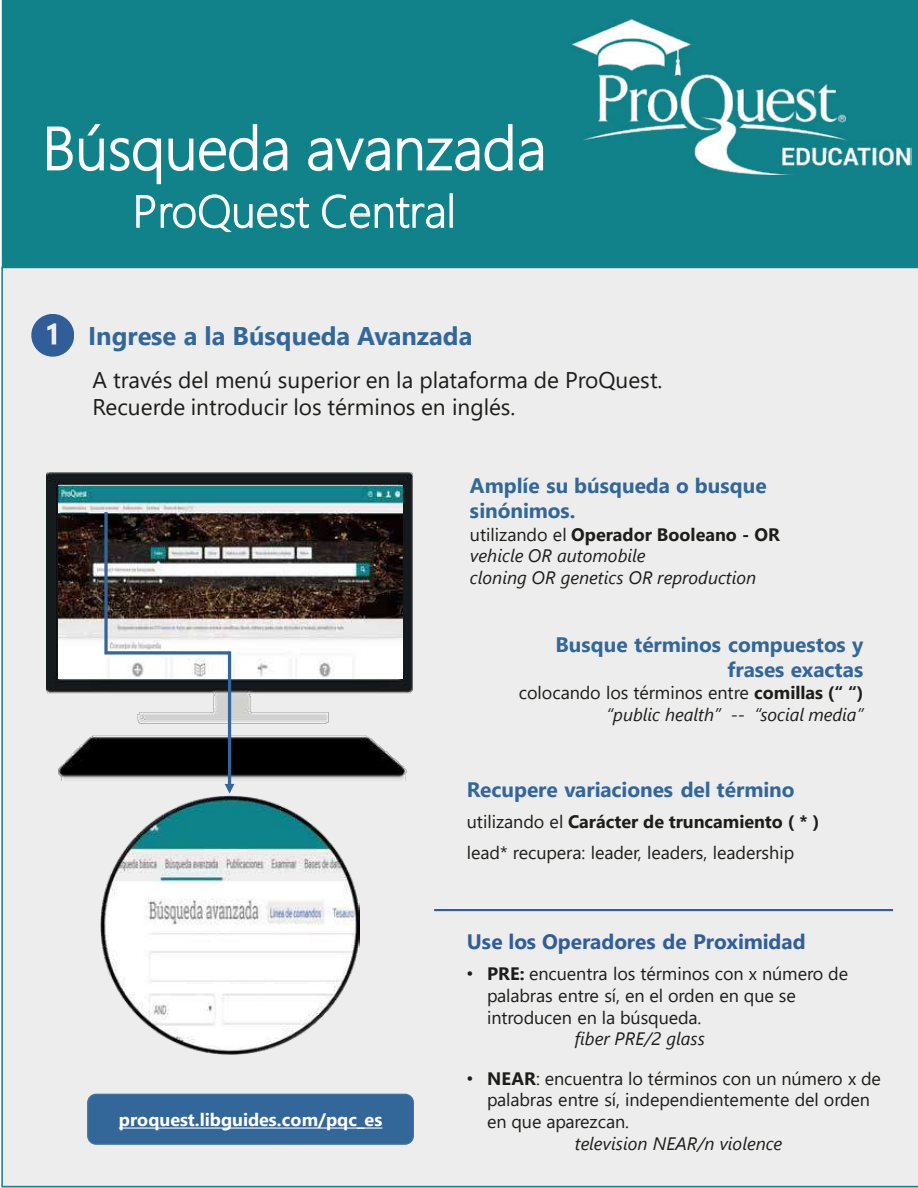
<style>
.page{position:relative;width:918px;height:1188px;background:#fff}
.page>*{position:absolute;margin:0;border:0;box-sizing:border-box;transform-origin:0 0}
.t1{font:300 60.15px "Segoe UI";color:#fff}
.t2{font:300 45px "Segoe UI";letter-spacing:.005em;color:#fff}
.t3{font:700 25.5px "Segoe UI";color:#369}
.t4{font:22.65px/27px "Segoe UI";color:#1d1d1b}
.t5{font:700 20.85px/25.2px "Segoe UI";color:#369}
.t6{font:700 20.85px "Segoe UI";color:#315d99}
.t7{font:18px/21.6px "Segoe UI";letter-spacing:-.005em;color:#1d1d1b}
.t8{font:italic 18px/21.6px "Segoe UI";color:#1d1d1b}
.t9{font:700 18px "Segoe UI";color:#fff}
.s1{font-style:normal}
.s2{font-weight:700;font-style:normal}
.s3{font-weight:700}
.s4{font-family:"Arial"}
</style>
<div class="page">
<div style="left:2px;top:0;width:916px;height:267px;background:#11828a"></div>
<div style="left:1px;top:267px;width:917px;height:920px;background:#ededed"></div>
<div style="left:87px;top:1094px;width:327px;height:51px;background:#369;border:1px solid #41719c;border-radius:8px"></div>
<svg style="left:119px;top:1128px;width:263px;height:1px"></svg>
<div style="left:77px;top:315px;width:711px;height:42px;background:#ededed"></div>
<div style="left:31px;top:314px;width:43px;height:43px;background:#315d99;border-radius:50%"></div>
<svg style="left:47px;top:323px;width:9px;height:21px"></svg>
<hr style="left:434px;top:909px;width:459px;height:2px;background:#315d99">
<img style="left:46px;top:473px;width:367px;height:308px">
<svg style="left:46px;top:123px;width:116px;height:62px;background:#3d99a0"></svg>
<svg style="left:168px;top:123px;width:120px;height:49px;background:#459da3"></svg>
<svg style="left:307px;top:123px;width:237px;height:49px;background:#429ca2"></svg>
<svg style="left:136px;top:194px;width:174px;height:39px;background:#3d999f"></svg>
<svg style="left:321px;top:194px;width:124px;height:35px;background:#419ba1"></svg>
<div style="left:450px;top:193px;width:3px;height:35px;border:1px solid #fff"></div>
<img style="left:572px;top:20px;width:340px;height:155px">
<img style="left:58px;top:485px;width:344px;height:194px">
<svg style="left:104px;top:512px;width:130px;height:282px"></svg>
<img style="left:101px;top:796px;width:259px;height:259px">
<h1 class="t1" style="left:43px;top:91px;width:505px">Búsqueda avanzada</h1>
<h2 class="t2" style="left:133px;top:169px;width:324px">ProQuest Central</h2>
<h3 class="t3" style="left:88px;top:312px;width:386px">Ingrese a la Búsqueda Avanzada</h3>
<p class="t4" style="left:93px;top:365px;width:571px">A través del menú superior en la plataforma de ProQuest.<br>Recuerde introducir los términos en inglés.</p>
<p class="t5" style="left:470px;top:471px;width:298px">Amplíe su búsqueda o busque sinónimos.</p>
<p class="t8" style="left:470px;top:520px;width:311px"><span class="s1">utilizando el</span> <span class="s2">Operador Booleano - OR </span>vehicle OR automobile<br>cloning OR genetics OR reproduction</p>
<p class="t5" style="left:556px;top:630px;width:309px;text-align:right">Busque términos compuestos y frases exactas</p>
<p class="t8" style="left:519px;top:679px;width:346px;text-align:right"><span class="s1">colocando los términos entre</span> <span class="s2">comillas (“ “) </span>“public health” -- “social media”</p>
<p class="t9" style="left:119px;top:1103px;width:265px">proquest.libguides.com/pqc_es</p>
<p class="t5" style="left:467px;top:775px;width:329px">Recupere variaciones del término</p>
<p class="t7" style="left:467px;top:805px;width:354px;line-height:30.6px">utilizando el <span class="s3">Carácter de truncamiento ( * ) </span>lead* recupera: leader, leaders, leadership</p>
<p class="t6" style="left:467px;top:922px;width:340px">Use los Operadores de Proximidad</p>
<p class="t7" style="left:487px;top:962px;width:363px;text-indent:-20px"><span class="s4">•</span> <span class="s3">PRE:</span> encuentra los términos con x número de palabras entre sí, en el orden en que se introducen en la búsqueda.</p>
<p class="t8" style="left:575px;top:1025px;width:131px">fiber PRE/2 glass</p>
<p class="t7" style="left:487px;top:1066px;width:395px;text-indent:-20px"><span class="s4">•</span> <span class="s3">NEAR</span>: encuentra lo términos con un número x de palabras entre sí, independientemente del orden en que aparezcan.</p>
<p class="t8" style="left:575px;top:1130px;width:209px">television NEAR/n violence</p>
</div>
